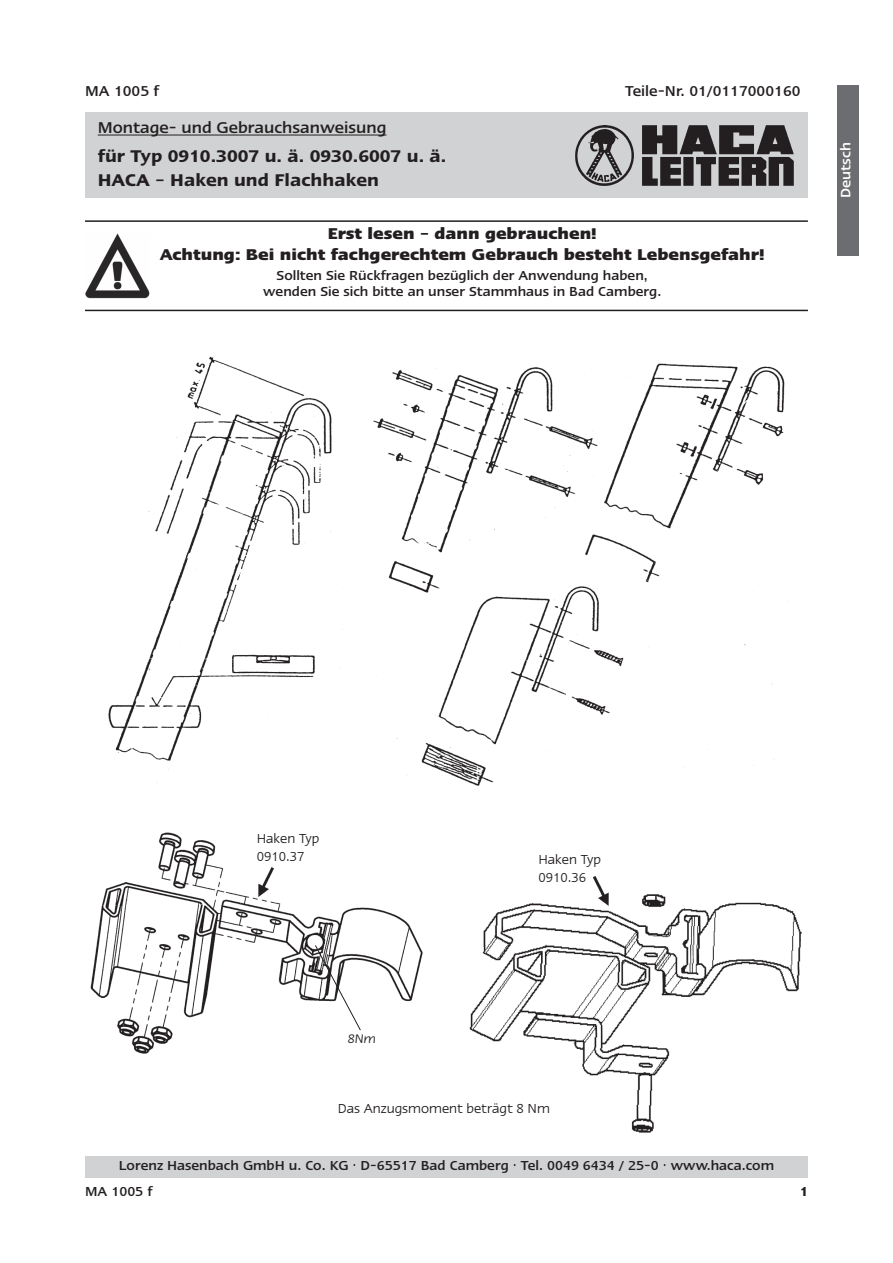
<style>
.page{position:relative;width:893px;height:1263px;background:#fff}
.page>*{position:absolute;margin:0;border:0;box-sizing:border-box;transform-origin:0 0}
.t1{font:600 19.5px/24px "Linotype Ergo";color:#231f20}
.t2{font:700 18px/21px "Linotype Ergo";color:#231f20;text-align:center}
.t3{font:500 18px "Linotype Ergo";color:#231f20}
.t4{font:500 16.5px "Linotype Ergo";color:#231f20}
.t5{font:500 15.75px "Linotype Ergo";color:#fff}
.t6{font:500 15px/26.4px "Linotype Ergo";color:#231f20}
.t7{font:15px/18px "Linotype Ergo";color:#231f20}
.t8{font:600 15px "Linotype Ergo";color:#231f20}
.t9{font:italic 14.25px "Linotype Ergo";color:#231f20}
</style>
<div class="page">
<div style="left:85px;top:113px;width:723px;height:85px;background:#d1d2d4"></div>
<img style="left:575px;top:125px;width:218px;height:60px">
<hr style="left:98px;top:135px;width:288px;height:1px;background:#231f20">
<div style="left:85px;top:1157px;width:723px;height:21px;background:#d1d2d4"></div>
<hr style="left:85px;top:220px;width:723px;height:2px;background:#231f20">
<hr style="left:85px;top:310px;width:723px;height:1px;background:#231f20">
<div style="left:838px;top:85px;width:21px;height:170px;background:#6c6d70"></div>
<img style="left:85px;top:234px;width:65px;height:64px">
<img style="left:108px;top:356px;width:680px;height:431px">
<img style="left:90px;top:832px;width:333px;height:222px">
<img style="left:469px;top:894px;width:333px;height:239px">
<img style="left:258px;top:867px;width:16px;height:30px">
<img style="left:593px;top:877px;width:16px;height:29px">
<svg style="left:314px;top:944px;width:47px;height:87px"></svg>
<p class="t4" style="left:85px;top:85px;width:76px">MA 1005 f</p>
<p class="t4" style="left:625px;top:85px;width:177px">Teile-Nr. 01/0117000160</p>
<p class="t3" style="left:98px;top:121px;width:290px">Montage- und Gebrauchsanweisung</p>
<h1 class="t1" style="left:98px;top:145px;width:350px">für Typ 0910.3007 u. ä. 0930.6007 u. ä.<br>HACA – Haken und Flachhaken</h1>
<p class="t2" style="left:160px;top:225px;width:606px">Erst lesen – dann gebrauchen!<br>Achtung: Bei nicht fachgerechtem Gebrauch besteht Lebensgefahr!</p>
<p class="t6" style="left:263px;top:268px;width:400px;line-height:16.5px;text-align:center">Sollten Sie Rückfragen bezüglich der Anwendung haben, wenden Sie sich bitte an unser Stammhaus in Bad Camberg.</p>
<p class="t5" style="left:840px;top:198px;width:57px;rotate:-90deg">Deutsch</p>
<p class="t7" style="left:257px;top:831px;width:64px">Haken Typ<br>0910.37</p>
<p class="t7" style="left:538px;top:851px;width:64px">Haken Typ<br>0910.36</p>
<p class="t9" style="left:348px;top:1033px;width:30px">8Nm</p>
<p class="t7" style="left:338px;top:1100px;width:214px">Das Anzugsmoment beträgt 8 Nm</p>
<p class="t6" style="left:85px;top:1153px;width:691px;text-indent:34px">Lorenz Hasenbach GmbH u. Co. KG · D-65517 Bad Camberg · Tel. 0049 6434 / 25-0 · www.haca.com<br>MA 1005 f</p>
<p class="t8" style="left:800px;top:1186px;width:10px">1</p>
</div>
